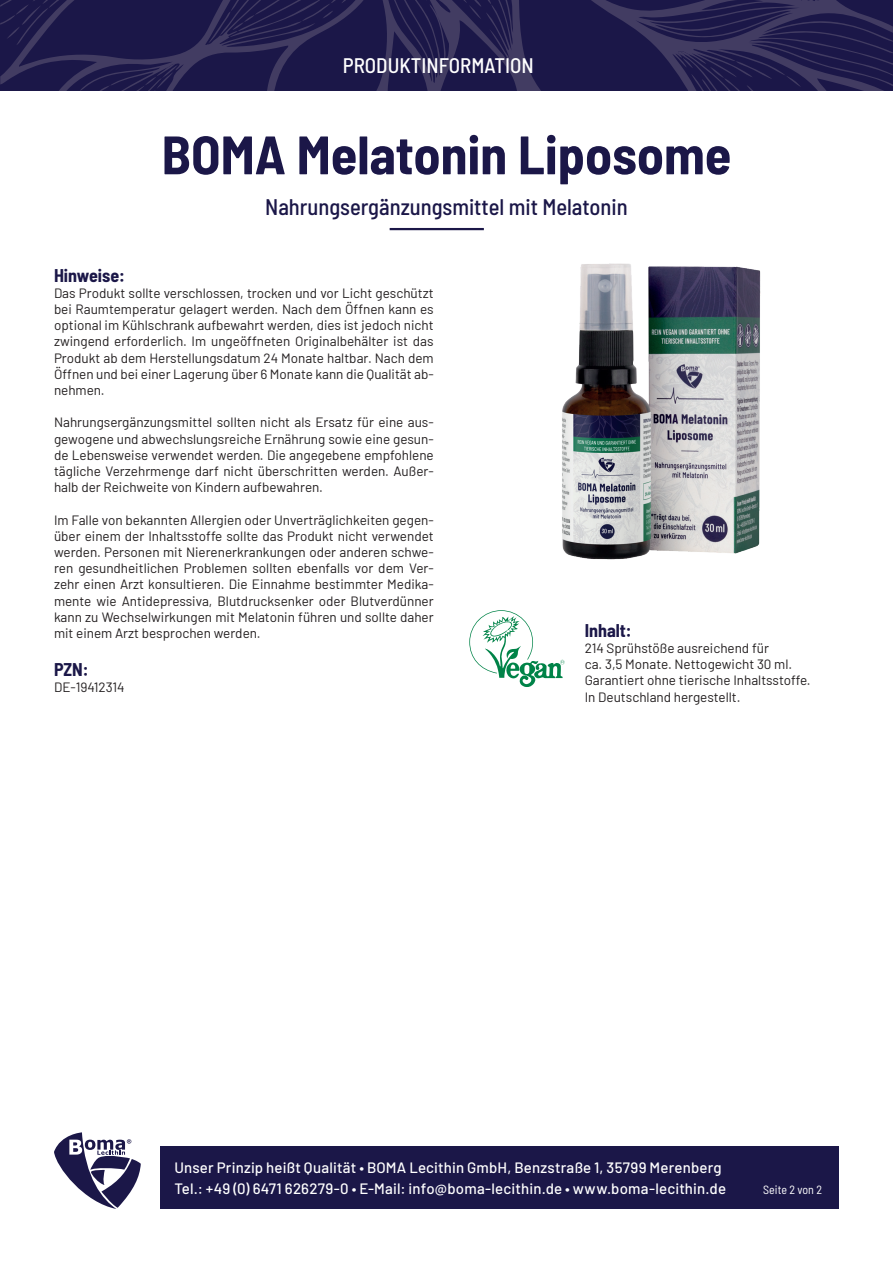
<style>
.page{position:relative;width:893px;height:1263px;background:#fff}
.page>*{position:absolute;margin:0;border:0;box-sizing:border-box;transform-origin:0 0}
.t1{font:700 semi-condensed 54px "Barlow";color:#1b1748}
.t2{font:500 semi-condensed 22.5px "Barlow";color:#1b1748}
.t3{font:500 semi-condensed 21px "Barlow";color:#fff}
.t4{font:700 semi-condensed 18px "Barlow";color:#1b1748}
.t5{font:500 15px/21px "Barlow";letter-spacing:.01em;color:#fff}
.t6{font:13.5px/16.2px "Barlow";color:#231f20;text-align:justify}
.t7{font:semi-condensed 12px "Barlow";color:#fff}
</style>
<div class="page">
<div style="left:160px;top:1146px;width:679px;height:63px;background:#1b1748"></div>
<svg style="left:54px;top:1132px;width:87px;height:77px"></svg>
<svg style="left:0;top:0;width:893px;height:91px;background:#231f4d"></svg>
<svg style="left:489px;top:29px;width:22px;height:35px"></svg>
<svg style="left:0;top:0;width:54px;height:45px;background:#211d4c"></svg>
<svg style="left:678px;top:51px;width:123px;height:40px;background:#25204e"></svg>
<svg style="left:434px;top:0;width:57px;height:19px"></svg>
<svg style="left:97px;top:85px;width:13px;height:6px"></svg>
<svg style="left:119px;top:63px;width:59px;height:28px;background:#26214f"></svg>
<svg style="left:208px;top:0;width:147px;height:43px;background:#24204e"></svg>
<hr style="left:390px;top:228px;width:94px;height:2px;background:#1b1748">
<svg style="left:469px;top:610px;width:96px;height:77px"></svg>
<img style="left:562px;top:263px;width:199px;height:297px">
<h3 class="t3" style="left:343px;top:51px;width:193px">PRODUKTINFORMATION</h3>
<h1 class="t1" style="left:162px;top:116px;width:571px">BOMA Melatonin Liposome</h1>
<h2 class="t2" style="left:265px;top:191px;width:364px">Nahrungsergänzungsmittel mit Melatonin</h2>
<h3 class="t4" style="left:54px;top:262px;width:72px">Hinweise:</h3>
<p class="t6" style="left:54px;top:284px;width:381px">Das Produkt sollte verschlossen, trocken und vor Licht geschützt bei Raumtemperatur gelagert werden. Nach dem Öffnen kann es optional im Kühlschrank aufbewahrt werden, dies ist jedoch nicht zwingend erforderlich. Im ungeöffneten Originalbehälter ist das Produkt ab dem Herstellungsdatum 24 Monate haltbar. Nach dem Öffnen und bei einer Lagerung über 6 Monate kann die Qualität ab&shy;nehmen.</p>
<p class="t6" style="left:54px;top:413px;width:381px">Nahrungsergänzungsmittel sollten nicht als Ersatz für eine aus&shy;gewogene und abwechslungsreiche Ernährung sowie eine gesun&shy;de Lebensweise verwendet werden. Die angegebene empfohlene tägliche Verzehrmenge darf nicht überschritten werden. Außer&shy;halb der Reichweite von Kindern aufbewahren.</p>
<p class="t6" style="left:54px;top:511px;width:381px">Im Falle von bekannten Allergien oder Unverträglichkeiten gegen&shy;über einem der Inhaltsstoffe sollte das Produkt nicht verwendet werden. Personen mit Nierenerkrankungen oder anderen schwe&shy;ren gesundheitlichen Problemen sollten ebenfalls vor dem Ver&shy;zehr einen Arzt konsultieren. Die Einnahme bestimmter Medika&shy;mente wie Antidepressiva, Blutdrucksenker oder Blutverdünner kann zu Wechselwirkungen mit Melatonin führen und sollte daher mit einem Arzt besprochen werden.</p>
<h3 class="t4" style="left:54px;top:656px;width:36px">PZN:</h3>
<p class="t6" style="left:54px;top:678px;width:72px">DE-19412314</p>
<h3 class="t4" style="left:585px;top:617px;width:48px">Inhalt:</h3>
<p class="t6" style="left:585px;top:639px;width:227px;text-align:left">214 Sprühstöße ausreichend für<br>ca. 3,5 Monate. Nettogewicht 30 ml.<br>Garantiert ohne tierische Inhaltsstoffe.<br>In Deutschland hergestellt.</p>
<p class="t5" style="left:174px;top:1156px;width:553px">Unser Prinzip heißt Qualität • BOMA Lecithin GmbH, Benzstraße 1, 35799 Merenberg<br>Tel.: +49 (0) 6471 626279-0 • E-Mail: info@boma-lecithin.de • www.boma-lecithin.de</p>
<p class="t7" style="left:763px;top:1181px;width:60px">Seite 2 von 2</p>
</div>
